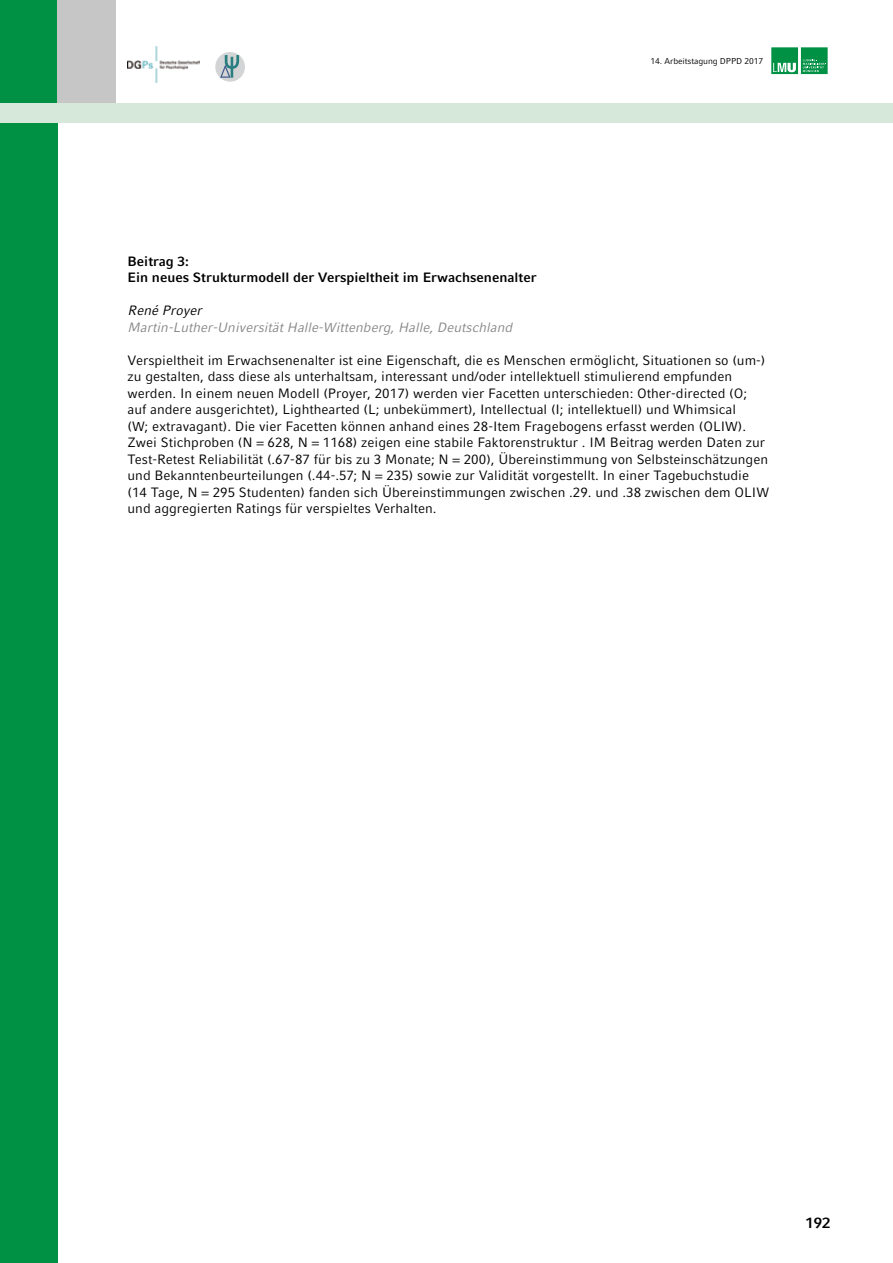
<style>
.page{position:relative;width:893px;height:1263px;background:#fff}
.page>*{position:absolute;margin:0;border:0;box-sizing:border-box;transform-origin:0 0}
.t1{font:700 15px "LMU Compatil Fact";color:#000}
.t2{font:13.5px/16.5px "LMU Compatil Fact";color:#000}
.t3{font:700 13.5px/16.5px "LMU Compatil Fact";color:#000}
.t4{font:italic 13.5px "LMU Compatil Fact";color:#878787}
.t5{font:italic 13.5px "LMU Compatil Fact";color:#000}
.t6{font:8.55px "LMU Compatil Fact";letter-spacing:-.01em;color:#000}
</style>
<div class="page">
<div style="left:0;top:0;width:57px;height:1263px;background:#009145"></div>
<div style="left:57px;top:0;width:59px;height:113px;background:#c6c6c6"></div>
<div style="left:1px;top:104px;width:892px;height:19px;background:#d5e8d9"></div>
<svg style="left:771px;top:47px;width:57px;height:27px;background:#32a669"></svg>
<div style="left:215px;top:52px;width:30px;height:30px;background:#d2d4d5;border-radius:50%"></div>
<svg style="left:219px;top:55px;width:20px;height:24px"></svg>
<img style="left:128px;top:47px;width:72px;height:36px">
<p class="t6" style="left:651px;top:56px;width:114px">14. Arbeitstagung DPPD 2017</p>
<p class="t3" style="left:128px;top:253px;width:411px">Beitrag 3:<br>Ein neues Strukturmodell der Verspieltheit im Erwachsenenalter</p>
<p class="t5" style="left:128px;top:303px;width:76px">René Proyer</p>
<p class="t4" style="left:128px;top:319px;width:386px">Martin-Luther-Universität Halle-Wittenberg, Halle, Deutschland</p>
<p class="t2" style="left:128px;top:352px;width:643px">Verspieltheit im Erwachsenenalter ist eine Eigenschaft, die es Menschen ermöglicht, Situationen so (um-) zu gestalten, dass diese als unterhaltsam, interessant und/oder intellektuell stimulierend empfunden werden. In einem neuen Modell (Proyer, 2017) werden vier Facetten unterschieden: Other-directed (O; auf andere ausgerichtet), Lighthearted (L; unbekümmert), Intellectual (I; intellektuell) und Whimsical<br>(W; extravagant). Die vier Facetten können anhand eines 28-Item Fragebogens erfasst werden (OLIW).<br>Zwei Stichproben (N = 628, N = 1168) zeigen eine stabile Faktorenstruktur . IM Beitrag werden Daten zur Test-Retest Reliabilität (.67-87 für bis zu 3 Monate; N = 200), Übereinstimmung von Selbsteinschätzungen und Bekanntenbeurteilungen (.44-.57; N = 235) sowie zur Validität vorgestellt. In einer Tagebuchstudie (14 Tage, N = 295 Studenten) fanden sich Übereinstimmungen zwischen .29. und .38 zwischen dem OLIW und aggregierten Ratings für verspieltes Verhalten.</p>
<p class="t1" style="left:806px;top:1214px;width:27px">192</p>
</div>
